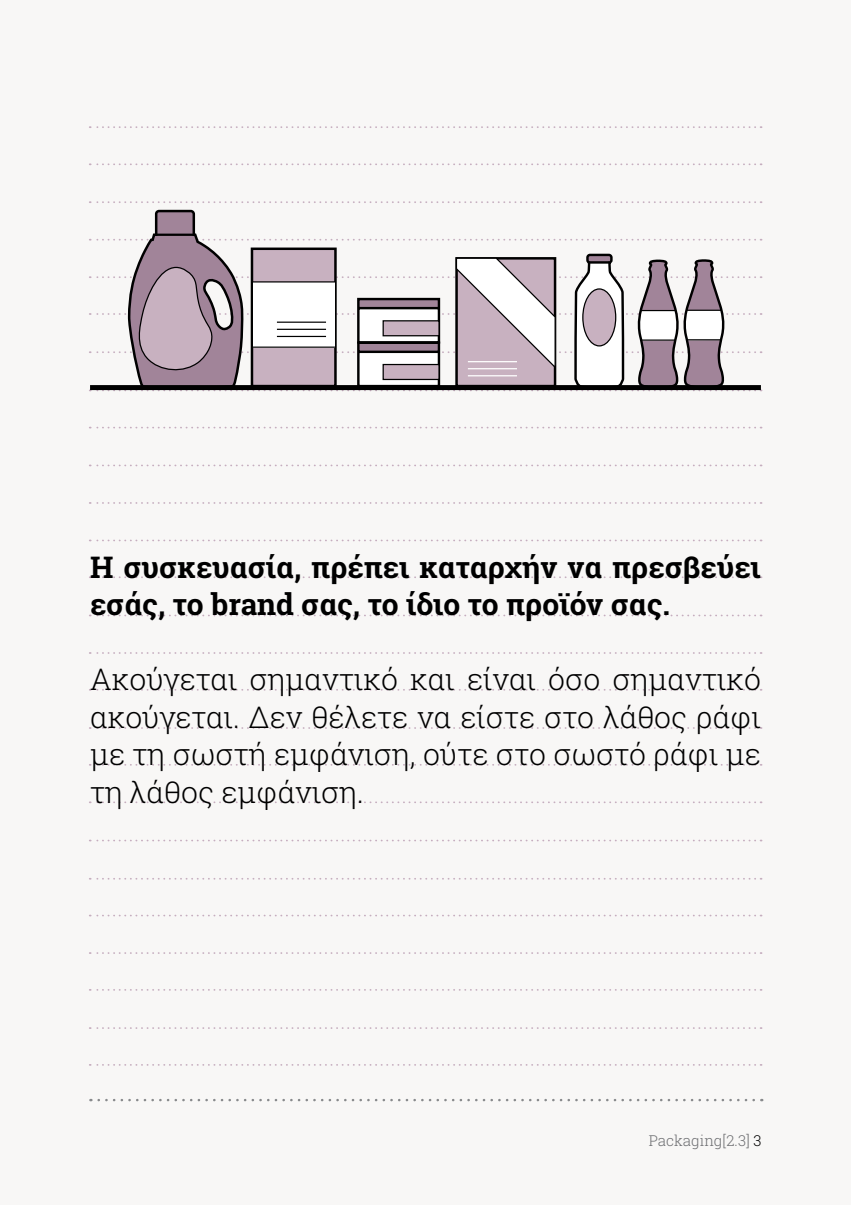
<style>
.page{position:relative;width:851px;height:1205px;background:#fff}
.page>*{position:absolute;margin:0;border:0;box-sizing:border-box;transform-origin:0 0}
.t1{font:300 30px/37.5px "Roboto Slab";color:#000;text-align:justify}
.t2{font:700 30px/37.5px "Roboto Slab";color:#000}
.t3{font:300 15px "Roboto Slab";color:#6d6e71}
.s1{color:#000}
</style>
<div class="page">
<div style="left:0;top:0;width:850px;height:1205px;background:#f8f7f6"></div>
<svg style="left:90px;top:952px;width:671px;height:2px"></svg>
<svg style="left:90px;top:801px;width:671px;height:2px"></svg>
<svg style="left:90px;top:652px;width:671px;height:2px"></svg>
<svg style="left:90px;top:502px;width:671px;height:2px"></svg>
<svg style="left:90px;top:1064px;width:671px;height:2px"></svg>
<svg style="left:90px;top:914px;width:671px;height:2px"></svg>
<svg style="left:90px;top:764px;width:671px;height:2px"></svg>
<svg style="left:90px;top:614px;width:671px;height:2px"></svg>
<svg style="left:90px;top:464px;width:671px;height:2px"></svg>
<svg style="left:90px;top:201px;width:671px;height:2px"></svg>
<svg style="left:90px;top:1027px;width:671px;height:2px"></svg>
<svg style="left:90px;top:878px;width:671px;height:1px"></svg>
<svg style="left:90px;top:727px;width:671px;height:2px"></svg>
<svg style="left:90px;top:576px;width:671px;height:2px"></svg>
<svg style="left:90px;top:427px;width:671px;height:1px"></svg>
<svg style="left:90px;top:163px;width:671px;height:2px"></svg>
<svg style="left:90px;top:989px;width:671px;height:2px"></svg>
<svg style="left:90px;top:839px;width:671px;height:2px"></svg>
<svg style="left:90px;top:689px;width:671px;height:2px"></svg>
<svg style="left:90px;top:539px;width:671px;height:2px"></svg>
<svg style="left:90px;top:126px;width:671px;height:2px"></svg>
<svg style="left:90px;top:1099px;width:663px;height:2px"></svg>
<svg style="left:90px;top:209px;width:671px;height:183px"></svg>
<div style="left:90px;top:385px;width:670px;height:5px;background:#000"></div>
<p class="t2" style="left:90px;top:548px;width:672px">Η συσκευασία, πρέπει καταρχήν να πρεσβεύει εσάς, το brand σας, το ίδιο το προϊόν σας.</p>
<p class="t1" style="left:90px;top:660px;width:672px">Ακούγεται σημαντικό και είναι όσο σημαντικό ακούγεται. Δεν θέλετε να είστε στο λάθος ράφι με τη σωστή εμφάνιση, ούτε στο σωστό ράφι με τη λάθος εμφάνιση.</p>
<p class="t3" style="left:648px;top:1130px;width:114px">Packaging[2.3] <span class="s1">3</span></p>
</div>
